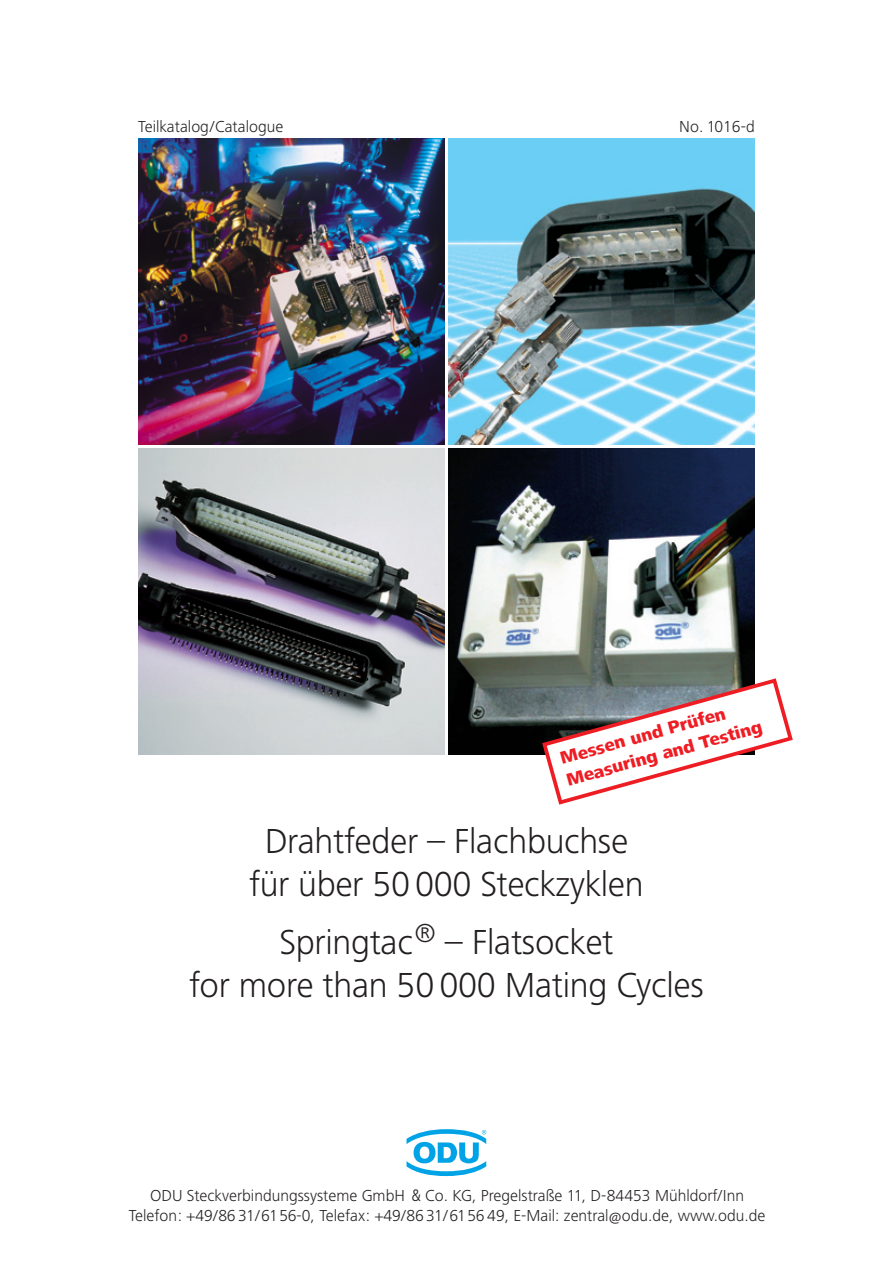
<style>
.page{position:relative;width:893px;height:1263px;background:#fff}
.page>*{position:absolute;margin:0;border:0;box-sizing:border-box;transform-origin:0 0}
.t1{font:300 36px/42.8px "Frutiger Next LT";letter-spacing:-.01em;color:#231f20;text-align:center}
.t2{font:800 18px/22.6px "Frutiger Next LT";color:#ee1d23}
.t3{font:300 16.5px/19.5px "Frutiger Next LT";color:#231f20;text-align:center}
.s1{font-family:"Frutiger";font-stretch:condensed}
</style>
<div class="page">
<img style="left:138px;top:138px;width:306px;height:306px">
<img style="left:138px;top:449px;width:306px;height:306px">
<img style="left:449px;top:138px;width:306px;height:306px">
<img style="left:449px;top:449px;width:306px;height:306px">
<svg style="left:540px;top:676px;width:253px;height:129px"></svg>
<svg style="left:406px;top:1129px;width:80px;height:47px"></svg>
<p class="t3" style="left:138px;top:117px;width:147px">Teilkatalog/Catalogue</p>
<p class="t3" style="left:679px;top:117px;width:77px">No. 1016-d</p>
<p class="t2" style="left:557px;top:748px;width:204px;rotate:-16deg">Messen und Prüfen<br>Measuring and Testing</p>
<h1 class="t1" style="left:249px;top:820px;width:396px">Drahtfeder – Flachbuchse für über 50 000 Steckzyklen</h1>
<h1 class="t1" style="left:189px;top:920px;width:516px">Springtac<sup>®</sup> – Flatsocket<br>for more than 50 000 Mating Cycles</h1>
<p class="t3" style="left:129px;top:1186px;width:638px">ODU Steckverbindungssysteme GmbH <span class="s1">&amp;</span> Co. KG, Pregelstraße 11, D-84453 Mühldorf/Inn<br>Telefon: +49/86 31/6156-0, Telefax: +49/86 31/6156 49, E-Mail: zentral@odu.de, www.odu.de</p>
</div>
